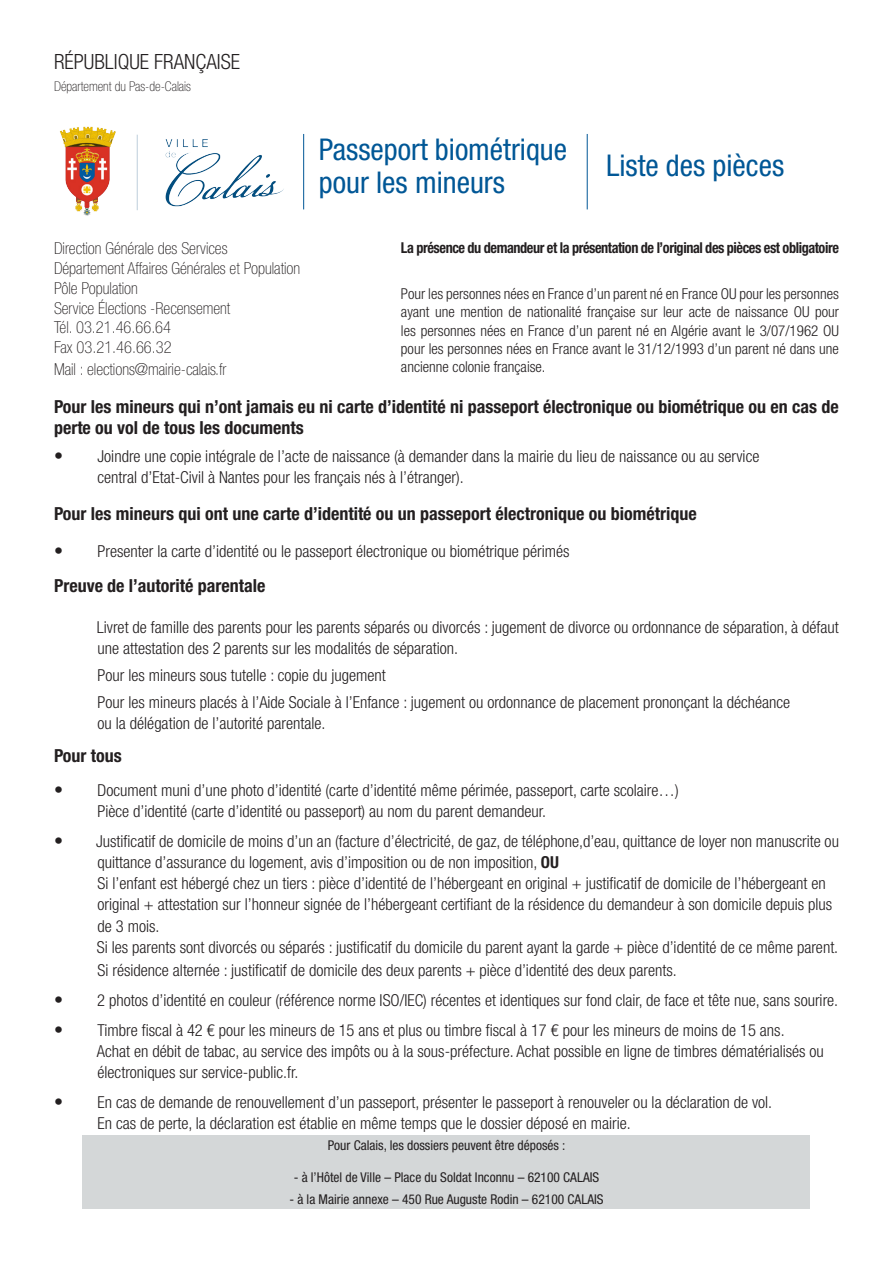
<style>
.page{position:relative;width:893px;height:1263px;background:#fff}
.page>*{position:absolute;margin:0;border:0;box-sizing:border-box;transform-origin:0 0}
.t1{font:condensed 30px "Helvetica Neue LT Std";color:#015796}
.t2{font:300 condensed 21px "Helvetica Neue LT Std";color:#231f20}
.t3{font:700 condensed 18px "Helvetica Neue LT Std";color:#231f20}
.t4{font:300 condensed 16.5px "Helvetica Neue LT Std";color:#231f20}
.t5{font:100 condensed 16.5px/19.8px "Helvetica Neue LT Std";color:#231f20}
.t6{font:300 condensed 15px/18px "Helvetica Neue LT Std";color:#231f20;text-align:justify}
.t7{font:700 condensed 15px "Helvetica Neue LT Std";letter-spacing:-.03em;color:#231f20;scale:.95 1}
.t8{font:condensed 13.5px "Helvetica Neue LT Std";color:#231f20}
.t9{font:100 condensed 13.5px "Helvetica Neue LT Std";color:#231f20}
.s1{font-size:18px}
.s2{font-weight:700}
</style>
<div class="page">
<hr style="left:587px;top:134px;width:1px;height:75px;background:#015796">
<hr style="left:303px;top:134px;width:1px;height:75px;background:#015796">
<img style="left:60px;top:126px;width:224px;height:90px">
<div style="left:83px;top:1135px;width:727px;height:74px;background:#d4d7d8"></div>
<p class="t2" style="left:54px;top:50px;width:188px">RÉPUBLIQUE FRANÇAISE</p>
<p class="t9" style="left:54px;top:78px;width:138px">Département du Pas-de-Calais</p>
<p class="t5" style="left:54px;top:238px;width:175px">Direction Générale des Services</p>
<p class="t5" style="left:54px;top:258px;width:248px">Département Affaires Générales et Population</p>
<p class="t5" style="left:54px;top:278px;width:86px">Pôle Population</p>
<p class="t5" style="left:54px;top:298px;width:178px">Service Élections -Recensement</p>
<p class="t5" style="left:54px;top:318px;width:119px">Tél. 03.21.46.66.64<br>Fax 03.21.46.66.32</p>
<p class="t5" style="left:54px;top:359px;width:174px">Mail : elections@mairie-calais.fr</p>
<p class="t1" style="left:319px;top:132px;width:250px">Passeport biométrique</p>
<p class="t1" style="left:319px;top:165px;width:187px">pour les mineurs</p>
<p class="t1" style="left:606px;top:148px;width:180px">Liste des pièces</p>
<p class="t7" style="left:401px;top:239px;width:462px">La présence du demandeur et la présentation de l’original des pièces est obligatoire</p>
<p class="t6" style="left:401px;top:285px;width:440px">Pour les personnes nées en France d’un parent né en France OU pour les personnes ayant une mention de nationalité française sur leur acte de naissance OU pour les personnes nées en France d’un parent né en Algérie avant le 3/07/1962 OU pour les personnes nées en France avant le 31/12/1993 d’un parent né dans une ancienne colonie française.</p>
<p class="t3" style="left:54px;top:395px;width:786px">Pour les mineurs qui n’ont jamais eu ni carte d’identité ni passeport électronique ou biométrique ou en cas de</p>
<p class="t3" style="left:54px;top:417px;width:251px">perte ou vol de tous les documents</p>
<p class="t4" style="left:54px;top:447px;width:707px"><span class="s1">•</span> Joindre une copie intégrale de l’acte de naissance (à demander dans la mairie du lieu de naissance ou au service</p>
<p class="t4" style="left:98px;top:468px;width:368px">central d’Etat-Civil à Nantes pour les français nés à l’étranger).</p>
<p class="t3" style="left:54px;top:502px;width:644px">Pour les mineurs qui ont une carte d’identité ou un passeport électronique ou biométrique</p>
<p class="t4" style="left:54px;top:542px;width:517px"><span class="s1">•</span> Presenter la carte d’identité ou le passeport électronique ou biométrique périmés</p>
<p class="t3" style="left:54px;top:575px;width:213px">Preuve de l’autorité parentale</p>
<p class="t4" style="left:97px;top:617px;width:743px">Livret de famille des parents pour les parents séparés ou divorcés : jugement de divorce ou ordonnance de séparation, à défaut</p>
<p class="t4" style="left:98px;top:638px;width:362px">une attestation des 2 parents sur les modalités de séparation.</p>
<p class="t4" style="left:98px;top:665px;width:290px">Pour les mineurs sous tutelle : copie du jugement</p>
<p class="t4" style="left:98px;top:692px;width:694px">Pour les mineurs placés à l’Aide Sociale à l’Enfance : jugement ou ordonnance de placement prononçant la déchéance</p>
<p class="t4" style="left:98px;top:714px;width:230px">ou la délégation de l’autorité parentale.</p>
<p class="t3" style="left:54px;top:745px;width:69px">Pour tous</p>
<p class="t4" style="left:54px;top:780px;width:626px"><span class="s1">•</span> Document muni d’une photo d’identité (carte d’identité même périmée, passeport, carte scolaire…)</p>
<p class="t4" style="left:98px;top:801px;width:450px">Pièce d’identité (carte d’identité ou passeport) au nom du parent demandeur.</p>
<p class="t4" style="left:54px;top:831px;width:786px"><span class="s1">•</span> Justificatif de domicile de moins d’un an (facture d’électricité, de gaz, de téléphone,d’eau, quittance de loyer non manuscrite ou</p>
<p class="t4" style="left:98px;top:852px;width:463px">quittance d’assurance du logement, avis d’imposition ou de non imposition, <span class="s2">OU</span></p>
<p class="t4" style="left:98px;top:873px;width:730px">Si l’enfant est hébergé chez un tiers : pièce d’identité de l’hébergeant en original + justificatif de domicile de l’hébergeant en</p>
<p class="t4" style="left:98px;top:894px;width:736px">original + attestation sur l’honneur signée de l’hébergeant certifiant de la résidence du demandeur à son domicile depuis plus</p>
<p class="t4" style="left:98px;top:917px;width:63px">de 3 mois.</p>
<p class="t4" style="left:97px;top:938px;width:743px">Si les parents sont divorcés ou séparés : justificatif du domicile du parent ayant la garde + pièce d’identité de ce même parent.</p>
<p class="t4" style="left:98px;top:960px;width:581px">Si résidence alternée : justificatif de domicile des deux parents + pièce d’identité des deux parents.</p>
<p class="t4" style="left:54px;top:990px;width:786px"><span class="s1">•</span> 2 photos d’identité en couleur (référence norme ISO/IEC) récentes et identiques sur fond clair, de face et tête nue, sans sourire.</p>
<p class="t4" style="left:54px;top:1020px;width:732px"><span class="s1">•</span> Timbre fiscal à 42 € pour les mineurs de 15 ans et plus ou timbre fiscal à 17 € pour les mineurs de moins de 15 ans.</p>
<p class="t4" style="left:97px;top:1041px;width:728px">Achat en débit de tabac, au service des impôts ou à la sous-préfecture. Achat possible en ligne de timbres dématérialisés ou</p>
<p class="t4" style="left:98px;top:1062px;width:202px">électroniques sur service-public.fr.</p>
<p class="t4" style="left:54px;top:1092px;width:720px"><span class="s1">•</span> En cas de demande de renouvellement d’un passeport, présenter le passeport à renouveler ou la déclaration de vol.</p>
<p class="t4" style="left:98px;top:1113px;width:535px">En cas de perte, la déclaration est établie en même temps que le dossier déposé en mairie.</p>
<p class="t8" style="left:328px;top:1137px;width:239px">Pour Calais, les dossiers peuvent être déposés :</p>
<p class="t8" style="left:294px;top:1170px;width:307px">- à l’Hôtel de Ville – Place du Soldat Inconnu – 62100 CALAIS</p>
<p class="t8" style="left:289px;top:1191px;width:316px">- à la Mairie annexe – 450 Rue Auguste Rodin – 62100 CALAIS</p>
</div>
